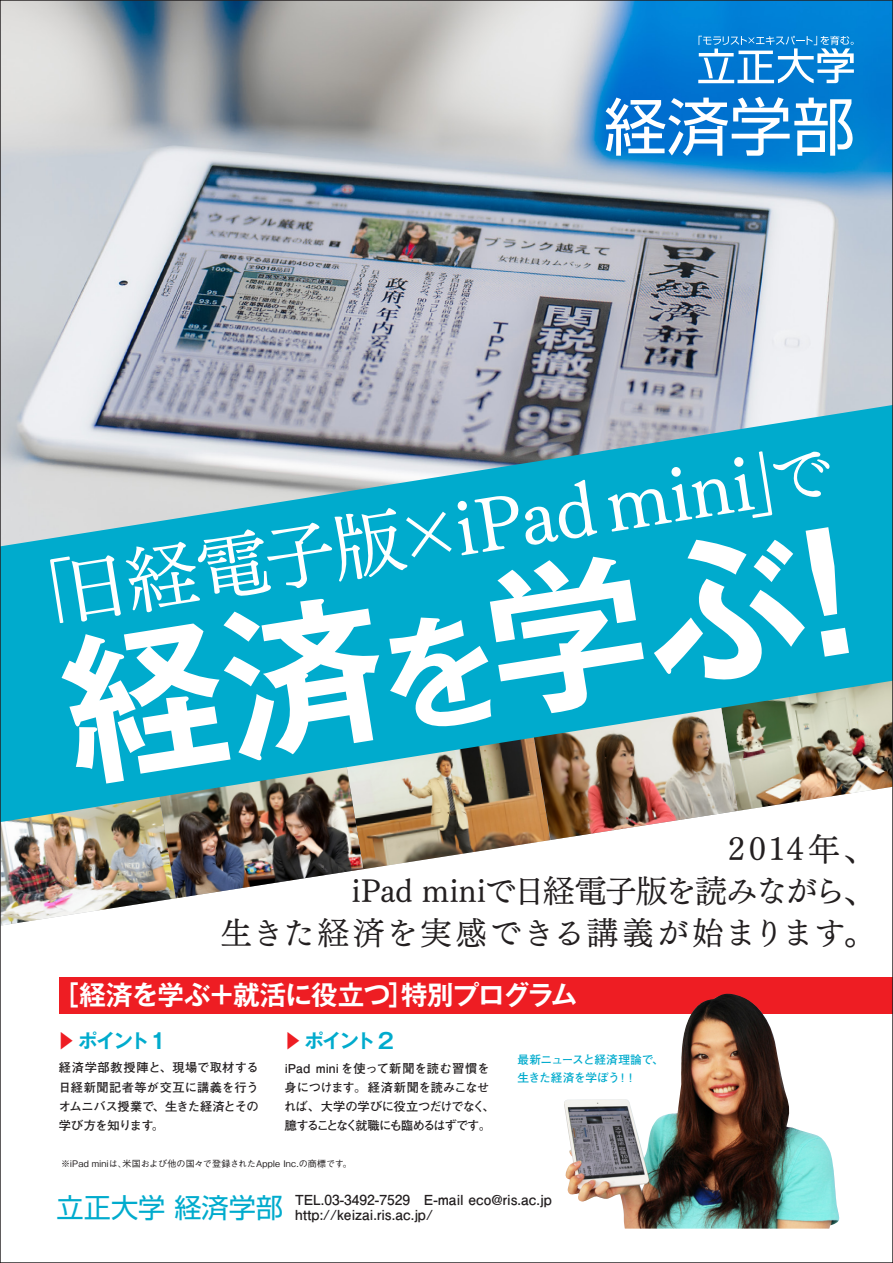
<style>
.page{position:relative;width:893px;height:1263px;background:#fff}
.page>*{position:absolute;margin:0;border:0;box-sizing:border-box;transform-origin:0 0}
.t1{font:700 161.55px "Gothic MB101 Pr 6 N De";color:#fff}
.t2{font:75.15px "Tsuku Min Pro RB";color:#fff}
.t3{font:62.55px "Shin Go Pro";color:#fff}
.t4{font:31.95px "Tsuku Min Pro RB";letter-spacing:-.04em;color:#231f20}
.t5{font:31.95px "Tsuku Min Pro RB";letter-spacing:.045em;color:#231f20}
.t6{font:31.95px "Tsuku Min Pro RB";letter-spacing:.01em;color:#231f20}
.t7{font:27.15px "Shin Go Pro";color:#00abcd}
.t8{font:700 26.55px "Gothic MB101 Pr 6 N De";letter-spacing:-.035em;color:#fff}
.t9{font:700 19.2px "Gothic MB101 Pr 6 N De";letter-spacing:-.095em;color:#00abcd}
.t10{font:700 13.8px "Futo Go B101 Pr 6 N";color:#231f20}
.t11{font:700 12.15px/19.2px "Futo Go B101 Pr 6 N";letter-spacing:-.035em;color:#231f20}
.t12{font:700 12.15px/19.2px "Futo Go B101 Pr 6 N";letter-spacing:-.015em;color:#231f20;text-align:justify}
.t13{font:700 11.7px "Futo Go B101 Pr 6 N";letter-spacing:-.035em;color:#00abcd}
.t14{font:500 9px "Gothic BBB Pr 6 N";letter-spacing:.005em;color:#231f20}
.s1{font-size:72.6px}
.s2{font-size:63.75px}
.s3{font-size:123.45px}
.s4{color:#ee1d23}
.s5{font-size:21.3px}
</style>
<div class="page">
<div style="left:60px;top:977px;width:833px;height:36px;background:#ee1d23"></div>
<img style="left:2px;top:2px;width:889px;height:403px">
<img style="left:2px;top:822px;width:548px;height:104px">
<img style="left:532px;top:822px;width:134px;height:18px">
<svg style="left:2px;top:405px;width:889px;height:417px;background:#3cabbf"></svg>
<img style="left:564px;top:994px;width:275px;height:234px">
<svg style="left:698px;top:36px;width:156px;height:47px"></svg>
<p class="t3" style="left:604px;top:75px;width:252px">経済学部</p>
<p class="t2" style="left:-4px;top:535px;width:837px;rotate:-9deg"><span class="s1">「日経電子版</span>×iPad mini<span class="s1">」</span><span class="s2">で</span></p>
<p class="t1" style="left:44px;top:582px;width:854px;rotate:-9deg">経済<span class="s3">を</span>学ぶ！</p>
<p class="t6" style="left:728px;top:820px;width:149px">2014年、</p>
<p class="t4" style="left:352px;top:862px;width:525px">iPad miniで日経電子版を読みながら、</p>
<p class="t5" style="left:220px;top:904px;width:657px">生きた経済を実感できる講義が始まります。</p>
<p class="t8" style="left:53px;top:973px;width:526px">［経済を学ぶ＋就活に役立つ］特別プログラム</p>
<p class="t9" style="left:57px;top:1025px;width:111px"><span class="s4">▶</span> ポイント<span class="s5">1</span></p>
<p class="t9" style="left:283px;top:1025px;width:112px"><span class="s4">▶</span> ポイント <span class="s5">2</span></p>
<p class="t12" style="left:59px;top:1058px;width:201px">経済学部教授陣と、現場で取材する日経新聞記者等が交互に講義を行うオムニバス授業で、生きた経済とその学び方を知ります。</p>
<p class="t14" style="left:61px;top:1156px;width:292px">※iPad miniは、米国および他の国々で登録されたApple Inc.の商標です。</p>
<p class="t11" style="left:284px;top:1058px;width:212px">iPad mini を使って新聞を読む習慣を身につけます。経済新聞を読みこなせれば、大学の学びに役立つだけでなく、臆することなく就職にも臨めるはずです。</p>
<p class="t13" style="left:517px;top:1050px;width:148px">最新ニュースと経済理論で、</p>
<p class="t13" style="left:517px;top:1068px;width:120px">生きた経済を学ぼう！！</p>
<p class="t7" style="left:57px;top:1185px;width:228px">立正大学 経済学部</p>
<p class="t10" style="left:295px;top:1189px;width:258px">TEL.03-3492-7529　E-mail eco@ris.ac.jp</p>
<p class="t10" style="left:295px;top:1204px;width:139px">http://keizai.ris.ac.jp/</p>
</div>
